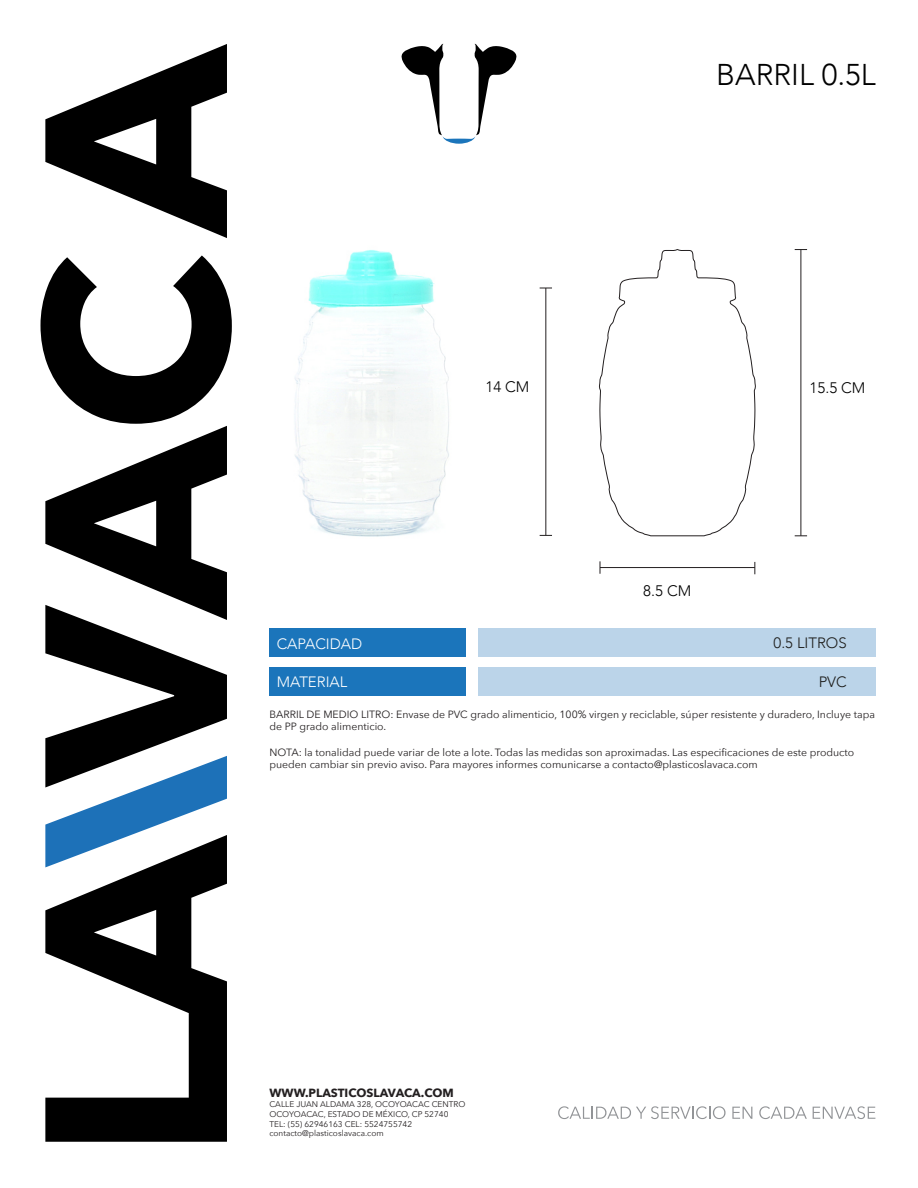
<style>
.page{position:relative;width:918px;height:1188px;background:#fff}
.page>*{position:absolute;margin:0;border:0;box-sizing:border-box;transform-origin:0 0}
.t1{font:300 30px "Avenir";color:#000}
.t2{font:300 15.3px "Avenir";color:#000}
.t3{font:300 15px "Avenir";color:#fff}
.t4{font:300 15px "Avenir";color:#1d1d1b}
.t5{font:700 11.85px "Avenir Next";color:#231f20}
.t6{font:10.5px/12.6px "Avenir Next";color:#231f20}
.t7{font:8.25px/10.2px "Avenir Next";color:#231f20}
</style>
<div class="page">
<img style="left:294px;top:250px;width:340px;height:404px">
<div style="left:269px;top:667px;width:197px;height:29px;background:#1b75bb"></div>
<div style="left:269px;top:628px;width:197px;height:29px;background:#1b75bb"></div>
<div style="left:479px;top:628px;width:397px;height:29px;background:#bbd4e9"></div>
<div style="left:479px;top:667px;width:397px;height:29px;background:#bbd4e9"></div>
<svg style="left:45px;top:44px;width:182px;height:194px"></svg>
<svg style="left:40px;top:255px;width:192px;height:580px"></svg>
<svg style="left:45px;top:835px;width:182px;height:307px"></svg>
<svg style="left:599px;top:249px;width:157px;height:288px"></svg>
<hr style="left:801px;top:250px;width:1px;height:286px;background:#231f20">
<hr style="left:600px;top:567px;width:155px;height:1px;background:#231f20">
<svg style="left:754px;top:562px;width:1px;height:12px"></svg>
<svg style="left:600px;top:561px;width:1px;height:13px"></svg>
<svg style="left:795px;top:535px;width:12px;height:1px"></svg>
<svg style="left:795px;top:249px;width:12px;height:1px"></svg>
<svg style="left:558px;top:1106px;width:168px;height:13px"></svg>
<svg style="left:732px;top:1107px;width:20px;height:12px"></svg>
<svg style="left:759px;top:1106px;width:48px;height:13px"></svg>
<svg style="left:813px;top:1106px;width:62px;height:13px"></svg>
<svg style="left:401px;top:44px;width:116px;height:100px"></svg>
<hr style="left:545px;top:288px;width:1px;height:247px;background:#231f20">
<svg style="left:540px;top:535px;width:12px;height:1px"></svg>
<svg style="left:540px;top:288px;width:12px;height:1px"></svg>
<h3 class="t3" style="left:277px;top:635px;width:87px">CAPACIDAD</h3>
<h3 class="t3" style="left:277px;top:673px;width:72px">MATERIAL</h3>
<h1 class="t1" style="left:716px;top:57px;width:161px">BARRIL 0.5L</h1>
<h2 class="t2" style="left:485px;top:378px;width:46px">14 CM</h2>
<h2 class="t2" style="left:643px;top:582px;width:50px">8.5 CM</h2>
<h2 class="t2" style="left:810px;top:378px;width:57px">15.5 CM</h2>
<h3 class="t4" style="left:774px;top:634px;width:75px">0.5 LITROS</h3>
<h3 class="t4" style="left:819px;top:673px;width:30px">PVC</h3>
<p class="t6" style="left:269px;top:707px;width:607px">BARRIL DE MEDIO LITRO: Envase de PVC grado alimenticio, 100% virgen y reciclable, súper resistente y duradero, Incluye tapa de PP grado alimenticio.</p>
<p class="t6" style="left:269px;top:745px;width:586px">NOTA: la tonalidad puede variar de lote a lote. Todas las medidas son aproximadas. Las especificaciones de este producto pueden cambiar sin previo aviso. Para mayores informes comunicarse a contacto@plasticoslavaca.com</p>
<p class="t5" style="left:269px;top:1083px;width:186px">WWW.PLASTICOSLAVACA.COM</p>
<p class="t7" style="left:269px;top:1099px;width:197px">CALLE JUAN ALDAMA 328, OCOYOACAC CENTRO<br>OCOYOACAC, ESTADO DE MÉXICO, CP 52740</p>
<p class="t7" style="left:269px;top:1119px;width:144px;line-height:9.4px">TEL: (55) 62946163 CEL: 5524755742 contacto@plasticoslavaca.com</p>
</div>
